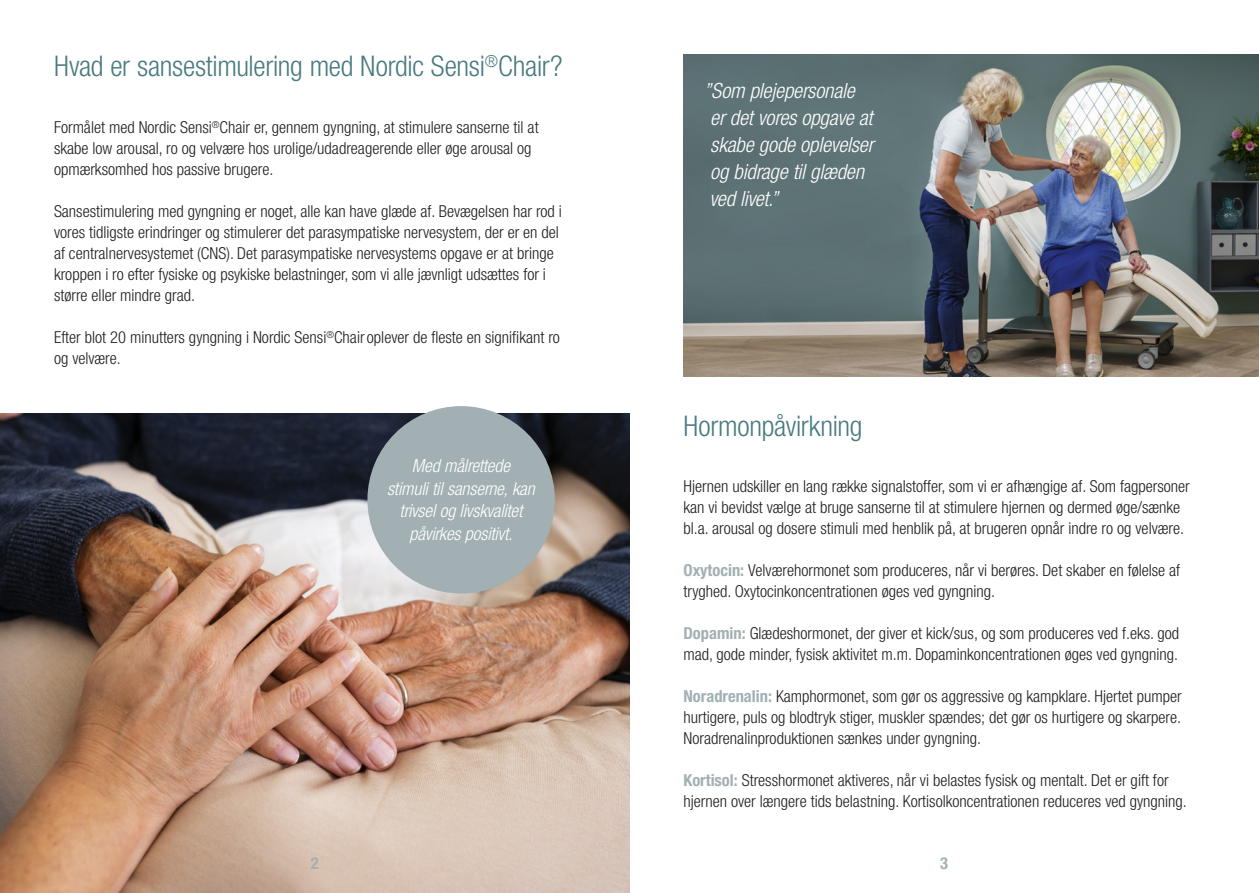
<style>
.page{position:relative;width:1259px;height:893px;background:#fff}
.page>*{position:absolute;margin:0;border:0;box-sizing:border-box;transform-origin:0 0}
.Header_small{font:300 condensed 28.5px "Helvetica Neue LT";letter-spacing:-.01em;color:#497b80}
.Citat{font:italic 300 condensed 21px/27px "Helvetica Neue LT";letter-spacing:-.005em;color:#fff}
.Citat-2{font:italic 300 condensed 18px/22.5px "Helvetica Neue LT";letter-spacing:-.01em;color:#fff;text-align:center}
.Brødtekst{font:300 condensed 16.5px/21px "Helvetica Neue LT";color:#231f20}
.t1{font:700 condensed 16.5px "Helvetica Neue LT";color:#a2b0b3}
.s1{font-weight:700;color:#a2b0b3}
</style>
<div class="page">
<img style="left:683px;top:54px;width:576px;height:322px">
<img style="left:0;top:413px;width:629px;height:480px">
<div style="left:367px;top:406px;width:188px;height:187px;background:#a2b0b3;border-radius:50%"></div>
<p class="Header_small" style="left:54px;top:50px;width:510px">Hvad er sansestimulering med Nordic Sensi<sup>®</sup>Chair?</p>
<p class="Brødtekst" style="left:54px;top:117px;width:486px">Formålet med Nordic Sensi<sup>®</sup>Chair er, gennem gyngning, at stimulere sanserne til at skabe low arousal, ro og velvære hos urolige/udadreagerende eller øge arousal og opmærksomhed hos passive brugere.</p>
<p class="Brødtekst" style="left:54px;top:201px;width:509px">Sansestimulering med gyngning er noget, alle kan have glæde af. Bevægelsen har rod i vores tidligste erindringer og stimulerer det parasympatiske nervesystem, der er en del af centralnervesystemet (CNS). Det parasympatiske nervesystems opgave er at bringe kroppen i ro efter fysiske og psykiske belastninger, som vi alle jævnligt udsættes for i større eller mindre grad.</p>
<p class="Brødtekst" style="left:54px;top:327px;width:507px">Efter blot 20 minutters gyngning i Nordic Sensi<sup>®</sup>Chair oplever de fleste en signifikant ro og velvære.</p>
<p class="Citat-2" style="left:412px;top:455px;width:100px">Med målrettede</p>
<p class="Citat-2" style="left:387px;top:477px;width:149px">stimuli til sanserne, kan trivsel og livskvalitet påvirkes positivt.</p>
<p class="Citat" style="left:703px;top:77px;width:171px">”Som plejepersonale er det vores opgave at skabe gode oplevelser og bidrage til glæden ved livet.”</p>
<p class="Header_small" style="left:683px;top:409px;width:180px">Hormonpåvirkning</p>
<p class="Brødtekst" style="left:683px;top:476px;width:508px">Hjernen udskiller en lang række signalstoffer, som vi er afhængige af. Som fagpersoner kan vi bevidst vælge at bruge sanserne til at stimulere hjernen og dermed øge/sænke bl.a. arousal og dosere stimuli med henblik på, at brugeren opnår indre ro og velvære.</p>
<p class="Brødtekst" style="left:683px;top:560px;width:498px"><span class="s1">Oxytocin:</span> Velværehormonet som produceres, når vi berøres. Det skaber en følelse af tryghed. Oxytocinkoncentrationen øges ved gyngning.</p>
<p class="Brødtekst" style="left:683px;top:623px;width:497px"><span class="s1">Dopamin:</span> Glædeshormonet, der giver et kick/sus, og som produceres ved f.eks. god mad, gode minder, fysisk aktivitet m.m. Dopaminkoncentrationen øges ved gyngning.</p>
<p class="Brødtekst" style="left:683px;top:686px;width:499px;text-align:justify"><span class="s1">Noradrenalin:</span> Kamphormonet, som gør os aggressive og kampklare. Hjertet pumper hurtigere, puls og blodtryk stiger, muskler spændes; det gør os hurtigere og skarpere.<br>Noradrenalinproduktionen sænkes under gyngning.</p>
<p class="Brødtekst" style="left:683px;top:770px;width:505px"><span class="s1">Kortisol:</span> Stresshormonet aktiveres, når vi belastes fysisk og mentalt. Det er gift for hjernen over længere tids belastning. Kortisolkoncentrationen reduceres ved gyngning.</p>
<p class="t1" style="left:311px;top:853px;width:9px">2</p>
<p class="t1" style="left:940px;top:853px;width:9px">3</p>
</div>
